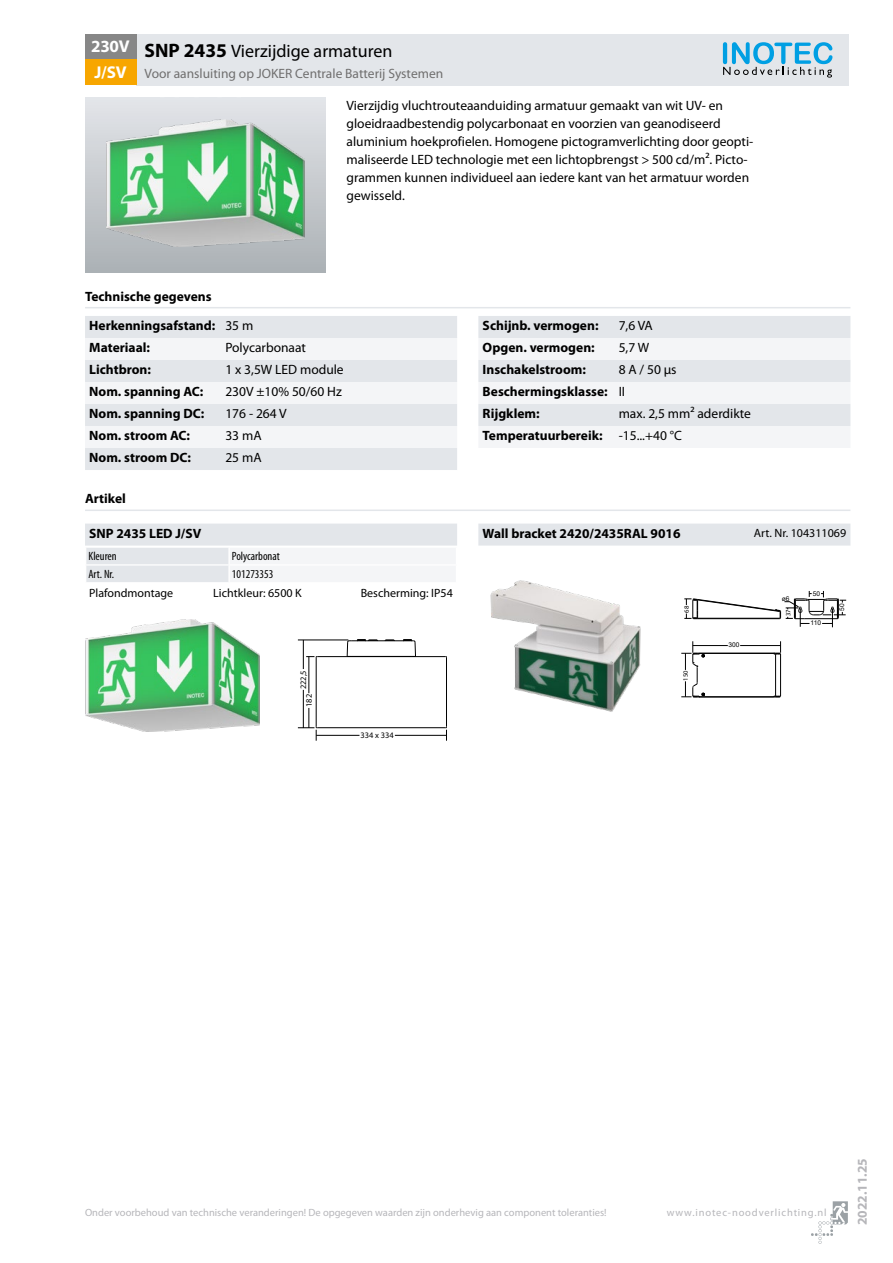
<style>
.page{position:relative;width:893px;height:1263px;background:#fff}
.page>*{position:absolute;margin:0;border:0;box-sizing:border-box;transform-origin:0 0}
.t1{font:18px "Myriad Pro";color:#000}
.t2{font:700 17.1px/25.5px "Myriad Pro";letter-spacing:-.01em;color:#fff}
.t3{font:13.5px/18px "Myriad Pro";color:#000}
.t4{font:700 13.5px/22px "Myriad Pro";color:#000}
.t5{font:13.5px "Myriad Pro";color:#706f6f}
.t6{font:700 13.5px "Myriad Pro";color:#b6b6ba}
.t7{font:12px "Myriad Pro";color:#000}
.t8{font:condensed 12px "Myriad Pro";color:#000}
.t9{font:10.5px "Myriad Pro";color:#b6b6ba}
.t10{font:10.5px "Myriad Pro";letter-spacing:.08em;color:#b6b6ba}
.t11{font:8.4px "Myriad";color:#000}
.t12{font:6.6px "Arial";color:#000}
.t13{font:6.6px "Myriad Pro";color:#000}
.s1{font-weight:700;font-size:19.5px}
.s2{font-weight:400}
.s3{font-weight:700}
</style>
<div class="page">
<svg style="left:811px;top:1201px;width:37px;height:43px"></svg>
<div style="left:85px;top:98px;width:240px;height:174px;background:linear-gradient(to bottom,#e3e5e9,#acb1b5)"></div>
<img style="left:106px;top:119px;width:198px;height:127px">
<div style="left:85px;top:316px;width:372px;height:154px;background:#e3e6ea"></div>
<svg style="left:85px;top:338px;width:372px;height:110px"></svg>
<svg style="left:478px;top:316px;width:372px;height:132px"></svg>
<hr style="left:85px;top:307px;width:765px;height:1px;background:#e3e6ea">
<hr style="left:85px;top:509px;width:765px;height:2px;background:#e3e6ea">
<img style="left:85px;top:619px;width:174px;height:112px">
<hr style="left:298px;top:640px;width:50px;height:1px;background:#000">
<hr style="left:303px;top:690px;width:1px;height:38px;background:#000">
<hr style="left:395px;top:735px;width:51px;height:1px;background:#000">
<hr style="left:309px;top:657px;width:1px;height:36px;background:#000">
<hr style="left:316px;top:735px;width:43px;height:1px;background:#000">
<hr style="left:316px;top:658px;width:1px;height:68px;background:#000">
<hr style="left:446px;top:658px;width:1px;height:68px;background:#000">
<hr style="left:317px;top:656px;width:128px;height:1px;background:#000">
<svg style="left:303px;top:640px;width:14px;height:29px"></svg>
<hr style="left:352px;top:640px;width:59px;height:1px;background:#000">
<svg style="left:347px;top:639px;width:48px;height:17px"></svg>
<svg style="left:403px;top:639px;width:13px;height:17px"></svg>
<hr style="left:317px;top:727px;width:128px;height:1px;background:#000">
<svg style="left:445px;top:726px;width:2px;height:15px"></svg>
<svg style="left:298px;top:708px;width:19px;height:33px"></svg>
<svg style="left:85px;top:524px;width:372px;height:58px"></svg>
<hr style="left:85px;top:546px;width:144px;height:2px;background:#fff">
<hr style="left:229px;top:546px;width:228px;height:2px;background:#fff">
<hr style="left:85px;top:564px;width:144px;height:2px;background:#fff">
<hr style="left:229px;top:564px;width:228px;height:2px;background:#fff">
<div style="left:478px;top:524px;width:372px;height:22px;background:#e3e6ea"></div>
<img style="left:490px;top:580px;width:151px;height:132px">
<hr style="left:740px;top:645px;width:41px;height:1px;background:#000">
<hr style="left:693px;top:645px;width:35px;height:1px;background:#000">
<hr style="left:780px;top:654px;width:1px;height:42px;background:#000">
<hr style="left:699px;top:697px;width:75px;height:1px;background:#000">
<hr style="left:775px;top:654px;width:1px;height:42px;background:#000">
<hr style="left:699px;top:696px;width:75px;height:1px;background:#000">
<hr style="left:699px;top:653px;width:75px;height:1px;background:#000">
<svg style="left:774px;top:641px;width:7px;height:14px"></svg>
<svg style="left:773px;top:696px;width:8px;height:2px"></svg>
<svg style="left:681px;top:641px;width:24px;height:57px"></svg>
<svg style="left:684px;top:591px;width:162px;height:36px"></svg>
<div style="left:136px;top:34px;width:712px;height:51px;background:#e3e6ea"></div>
<div style="left:85px;top:34px;width:51px;height:26px;background:#878787"></div>
<div style="left:85px;top:60px;width:51px;height:25px;background:#f7a600"></div>
<svg style="left:723px;top:42px;width:109px;height:36px"></svg>
<p class="t2" style="left:91px;top:33px;width:40px">230V<br>J/SV</p>
<h1 class="t1" style="left:145px;top:40px;width:249px"><span class="s1">SNP 2435</span> Vierzijdige armaturen</h1>
<p class="t5" style="left:145px;top:65px;width:300px">Voor aansluiting op JOKER Centrale Batterij Systemen</p>
<p class="t3" style="left:347px;top:96px;width:408px">Vierzijdig vluchtrouteaanduiding armatuur gemaakt van wit UV- en gloeidraadbestendig polycarbonaat en voorzien van geanodiseerd aluminium hoekprofielen. Homogene pictogramverlichting door geopti&shy;maliseerde LED technologie met een lichtopbrengst &gt; 500 cd/m². Picto&shy;grammen kunnen individueel aan iedere kant van het armatuur worden gewisseld.</p>
<p class="t4" style="left:85px;top:285px;width:128px">Technische gegevens</p>
<p class="t4" style="left:89px;top:314px;width:166px">Herkenningsafstand: <span class="s2">35 m<br></span>Materiaal:</p>
<p class="t3" style="left:225px;top:339px;width:82px">Polycarbonaat</p>
<p class="t4" style="left:89px;top:358px;width:63px">Lichtbron:</p>
<p class="t3" style="left:225px;top:361px;width:120px">1 x 3,5W LED module</p>
<p class="t4" style="left:89px;top:380px;width:116px">Nom. spanning AC:</p>
<p class="t3" style="left:225px;top:383px;width:118px">230V ±10% 50/60 Hz</p>
<p class="t4" style="left:89px;top:402px;width:116px">Nom. spanning DC:</p>
<p class="t3" style="left:225px;top:405px;width:63px">176 - 264 V</p>
<p class="t4" style="left:89px;top:424px;width:102px">Nom. stroom AC:</p>
<p class="t3" style="left:225px;top:427px;width:38px">33 mA</p>
<p class="t4" style="left:89px;top:446px;width:103px">Nom. stroom DC:</p>
<p class="t3" style="left:225px;top:449px;width:38px">25 mA</p>
<p class="t4" style="left:85px;top:487px;width:42px">Artikel</p>
<p class="t4" style="left:89px;top:522px;width:113px">SNP 2435 LED J/SV</p>
<p class="t8" style="left:88px;top:549px;width:30px">Kleuren</p>
<p class="t8" style="left:232px;top:549px;width:49px">Polycarbonat</p>
<p class="t8" style="left:88px;top:567px;width:27px">Art. Nr.</p>
<p class="t8" style="left:232px;top:567px;width:43px">101273353</p>
<p class="t7" style="left:89px;top:586px;width:85px">Plafondmontage</p>
<p class="t7" style="left:213px;top:586px;width:90px">Lichtkleur: 6500 K</p>
<p class="t7" style="left:361px;top:586px;width:94px">Bescherming: IP54</p>
<p class="t11" style="left:299px;top:689px;width:20px;rotate:-90deg">222,5</p>
<p class="t11" style="left:305px;top:707px;width:14px;rotate:-90deg">182</p>
<p class="t11" style="left:361px;top:731px;width:35px">334 x 334</p>
<p class="t4" style="left:483px;top:314px;width:117px">Schijnb. vermogen:</p>
<p class="t3" style="left:619px;top:317px;width:36px">7,6 VA</p>
<p class="t4" style="left:483px;top:336px;width:114px">Opgen. vermogen:</p>
<p class="t3" style="left:619px;top:339px;width:32px">5,7 W</p>
<p class="t4" style="left:483px;top:358px;width:105px">Inschakelstroom:</p>
<p class="t4" style="left:483px;top:358px;width:195px;text-indent:136px"><span class="s2">8 A / 50 µs<br></span>Beschermingsklasse: <span class="s2">II<br></span>Rijgklem:</p>
<p class="t3" style="left:483px;top:403px;width:270px;line-height:22px;text-indent:136px">max. 2,5 mm² aderdikte<br><span class="s3">Temperatuurbereik:</span> -15...+40 °C</p>
<p class="t4" style="left:483px;top:522px;width:199px">Wall bracket 2420/2435RAL 9016</p>
<p class="t7" style="left:754px;top:525px;width:94px">Art. Nr. 104311069</p>
<p class="t13" style="left:682px;top:613px;width:8px;rotate:-90deg">68</p>
<p class="t13" style="left:681px;top:681px;width:12px;rotate:-90deg">150</p>
<p class="t12" style="left:729px;top:640px;width:13px">300</p>
<p class="t12" style="left:782px;top:594px;width:9px">ø6</p>
<p class="t13" style="left:784px;top:616px;width:8px;rotate:-90deg">37</p>
<p class="t12" style="left:813px;top:589px;width:9px">50</p>
<p class="t12" style="left:811px;top:618px;width:12px">110</p>
<p class="t12" style="left:837px;top:611px;width:9px;rotate:-90deg">50</p>
<p class="t9" style="left:85px;top:1205px;width:523px">Onder voorbehoud van technische veranderingen! De opgegeven waarden zijn onderhevig aan component toleranties!</p>
<p class="t10" style="left:667px;top:1205px;width:161px">www.inotec-noodverlichting.nl</p>
<p class="t6" style="left:854px;top:1225px;width:68px;rotate:-90deg">2022.11.25</p>
</div>
